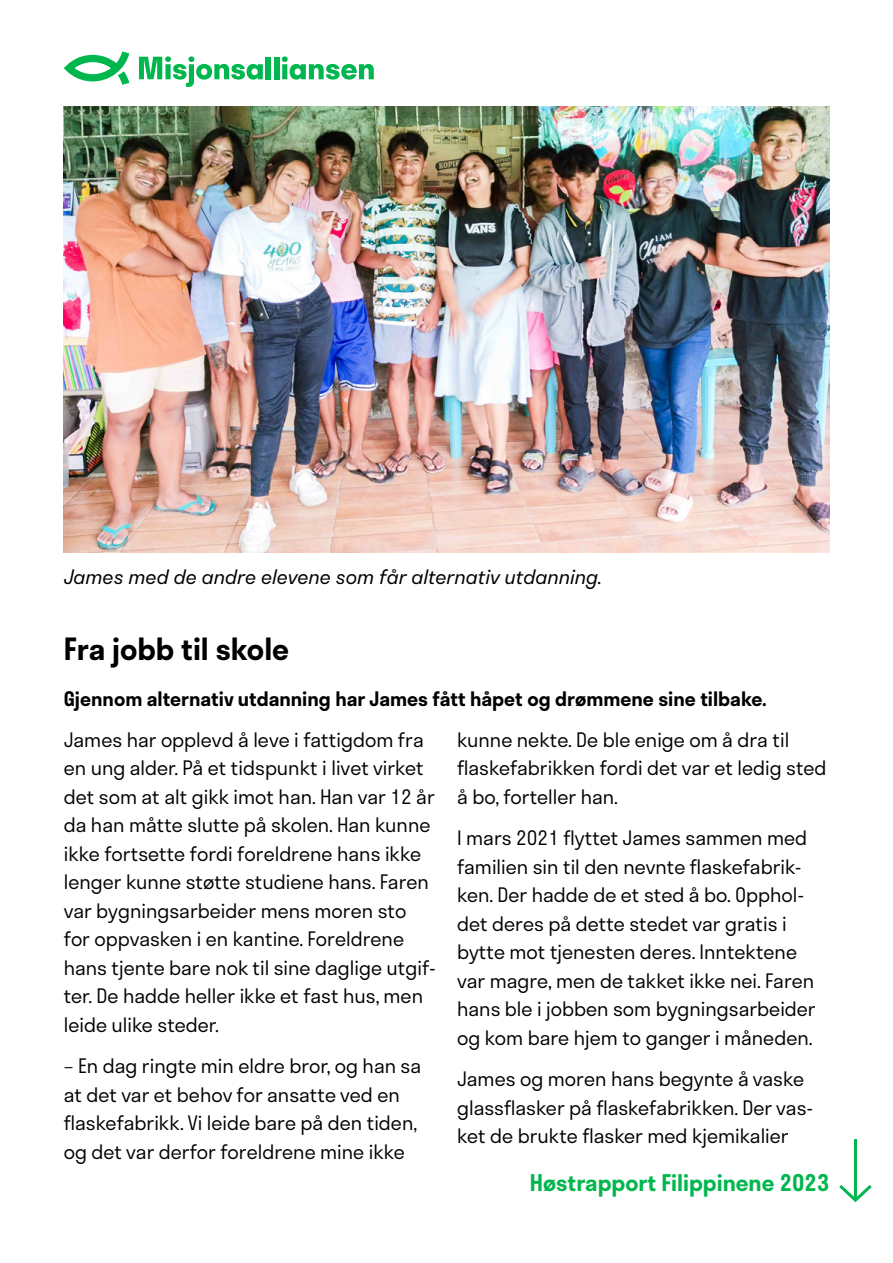
<style>
.page{position:relative;width:893px;height:1263px;background:#fff}
.page>*{position:absolute;margin:0;border:0;box-sizing:border-box;transform-origin:0 0}
.t1{font:600 30px "Stratos";color:#000}
.t2{font:600 22.5px "Stratos";color:#00b74f}
.t3{font:300 19.5px/28.5px "Stratos";color:#000}
.t4{font:600 19.5px "Stratos";color:#000}
.t5{font:italic 300 19.5px "Stratos";color:#000}
</style>
<div class="page">
<svg style="left:139px;top:56px;width:124px;height:31px"></svg>
<div style="left:266px;top:57px;width:5px;height:22px;background:#00b74f"></div>
<div style="left:274px;top:57px;width:5px;height:22px;background:#00b74f"></div>
<svg style="left:282px;top:56px;width:92px;height:24px"></svg>
<svg style="left:64px;top:52px;width:65px;height:33px"></svg>
<img style="left:64px;top:106px;width:765px;height:447px">
<hr style="left:854px;top:1139px;width:3px;height:61px;background:#00b74f">
<svg style="left:839px;top:1185px;width:33px;height:18px"></svg>
<p class="t5" style="left:64px;top:561px;width:540px">James med de andre elevene som får alternativ utdanning.</p>
<h1 class="t1" style="left:64px;top:625px;width:227px">Fra jobb til skole</h1>
<p class="t4" style="left:64px;top:683px;width:704px">Gjennom alternativ utdanning har James fått håpet og drømmene sine tilbake.</p>
<p class="t3" style="left:64px;top:725px;width:374px">James har opplevd å leve i fattigdom fra en ung alder. På et tidspunkt i livet virket det som at alt gikk imot han. Han var 12 år da han måtte slutte på skolen. Han kunne ikke fortsette fordi foreldrene hans ikke lenger kunne støtte studiene hans. Faren var bygningsarbeider mens moren sto for oppvasken i en kantine. Foreldrene hans tjente bare nok til sine daglige utgif&shy;ter. De hadde heller ikke et fast hus, men leide ulike steder.</p>
<p class="t3" style="left:64px;top:1051px;width:359px">– En dag ringte min eldre bror, og han sa at det var et behov for ansatte ved en flaskefabrikk. Vi leide bare på den tiden, og det var derfor foreldrene mine ikke</p>
<p class="t3" style="left:457px;top:725px;width:371px">kunne nekte. De ble enige om å dra til flaskefabrikken fordi det var et ledig sted å bo, forteller han.</p>
<p class="t3" style="left:457px;top:823px;width:360px">I mars 2021 flyttet James sammen med familien sin til den nevnte flaskefabrik&shy;ken. Der hadde de et sted å bo. Opphol&shy;det deres på dette stedet var gratis i bytte mot tjenesten deres. Inntektene var magre, men de takket ikke nei. Faren hans ble i jobben som bygningsarbeider og kom bare hjem to ganger i måneden.</p>
<p class="t3" style="left:457px;top:1064px;width:358px">James og moren hans begynte å vaske glassflasker på flaskefabrikken. Der vas&shy;ket de brukte flasker med kjemikalier</p>
<p class="t2" style="left:530px;top:1164px;width:301px">Høstrapport Filippinene 2023</p>
</div>
